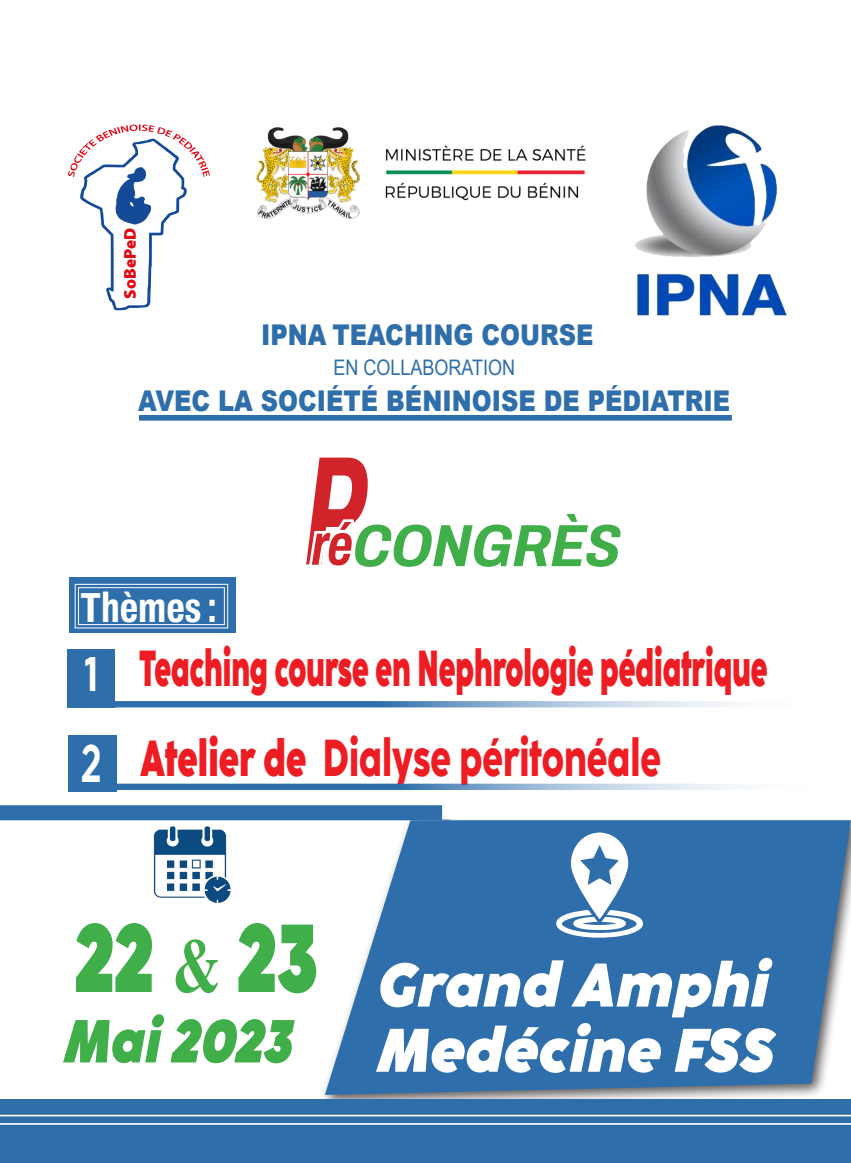
<style>
.page{position:relative;width:851px;height:1163px;background:#fff}
.page>*{position:absolute;margin:0;border:0;box-sizing:border-box;transform-origin:0 0}
.t1{font:italic 700 155.4px "Archivo Condensed";color:#d1232a;scale:.72 1}
.t2{font:800 95.8px "Coco Sharp";color:#40ae49;scale:.77 1}
.t3{font:italic 800 61px/65.2px "Coco Sharp";color:#fff;scale:.95 1}
.t4{font:italic 800 60.4px "Coco Sharp";color:#40ae49;scale:.85 1}
.t5{font:italic 700 59.6px "Archivo Condensed";color:#40ae49;scale:1.12 1}
.t6{font:700 52.6px "Coco Sharp";color:#fff;scale:.72 1}
.t7{font:800 51.8px "Coco Sharp";color:#ee1d23;scale:.69 1}
.t8{font:800 50.4px "Coco Sharp";color:#ee1d23;scale:.57 1}
.t9{font:700 48.4px "Coco Sharp";color:#fff;scale:.82 1}
.t10{font:700 extra-condensed 42px "Archivo";color:#fff;scale:1.09 1}
.t11{font:900 28.6px "Arial";color:#2e6eab;scale:.84 1}
.t12{font:21.4px "Arial";color:#2e6eab;scale:.84 1}
.t13{font:900 17px "Myriad Pro";color:#e30613}
.s1{font-size:59px;color:#d1232a}
.s2{font-size:50.4px}
.s3{font-family:"Times";font-weight:700;font-size:76px}
</style>
<div class="page">
<div style="left:319px;top:813px;width:531px;height:296px;background:#231f20;opacity:.75"></div>
<svg style="left:325px;top:820px;width:525px;height:274px;background:#487fb3"></svg>
<div style="left:0;top:1098px;width:850px;height:64px;background:#2e6eab"></div>
<svg style="left:68px;top:124px;width:142px;height:186px"></svg>
<img style="left:256px;top:127px;width:330px;height:92px">
<div style="left:0;top:805px;width:449px;height:15px;background:#2e6eab"></div>
<div style="left:442px;top:804px;width:408px;height:15px;background:#fff"></div>
<hr style="left:0;top:1114px;width:850px;height:2px;background:#fff">
<hr style="left:0;top:1122px;width:850px;height:2px;background:#fff">
<img style="left:153px;top:826px;width:78px;height:77px">
<svg style="left:555px;top:832px;width:88px;height:105px"></svg>
<div style="left:68px;top:648px;width:47px;height:59px;background:#2e6eab"></div>
<svg style="left:115px;top:701px;width:18px;height:6px"></svg>
<div style="left:68px;top:735px;width:48px;height:56px;background:#2e6eab"></div>
<svg style="left:133px;top:701px;width:604px;height:89px"></svg>
<svg style="left:116px;top:783px;width:621px;height:6px;background:#7ea6cb"></svg>
<img style="left:635px;top:125px;width:152px;height:190px">
<div style="left:69px;top:577px;width:167px;height:55px;background:#2e6eab"></div>
<svg style="left:74px;top:583px;width:154px;height:45px"></svg>
<div style="left:78px;top:587px;width:147px;height:38px;border:1px solid #fff"></div>
<div style="left:139px;top:415px;width:592px;height:5px;background:#2e6eab"></div>
<p class="t13" style="left:120px;top:299px;width:72px;rotate:-90deg">SoBePeD</p>
<p class="t11" style="left:261px;top:314px;width:397px">IPNA TEACHING COURSE</p>
<p class="t12" style="left:333px;top:353px;width:218px">EN COLLABORATION</p>
<p class="t11" style="left:138px;top:380px;width:706px">AVEC LA SOCIÉTÉ BÉNINOISE DE PÉDIATRIE</p>
<p class="t10" style="left:81px;top:576px;width:127px">Thèmes :</p>
<p class="t1" style="left:305px;top:394px;width:85px">P</p>
<p class="t5" style="left:311px;top:501px;width:277px"><span class="s1">ré</span>CONGRÈS</p>
<p class="t9" style="left:85px;top:640px;width:18px">1</p>
<p class="t8" style="left:139px;top:630px;width:1104px">Teaching course en Nephrologie pédiatrique</p>
<p class="t6" style="left:82px;top:726px;width:28px">2</p>
<p class="t7" style="left:140px;top:720px;width:756px"><span class="s2">Atelier de</span> Dialyse péritonéale</p>
<p class="t2" style="left:76px;top:885px;width:317px">22 <span class="s3">&amp;</span> 23</p>
<p class="t4" style="left:64px;top:994px;width:271px">Mai 2023</p>
<p class="t3" style="left:377px;top:951px;width:420px">Grand Amphi<br>Medécine FSS</p>
</div>
